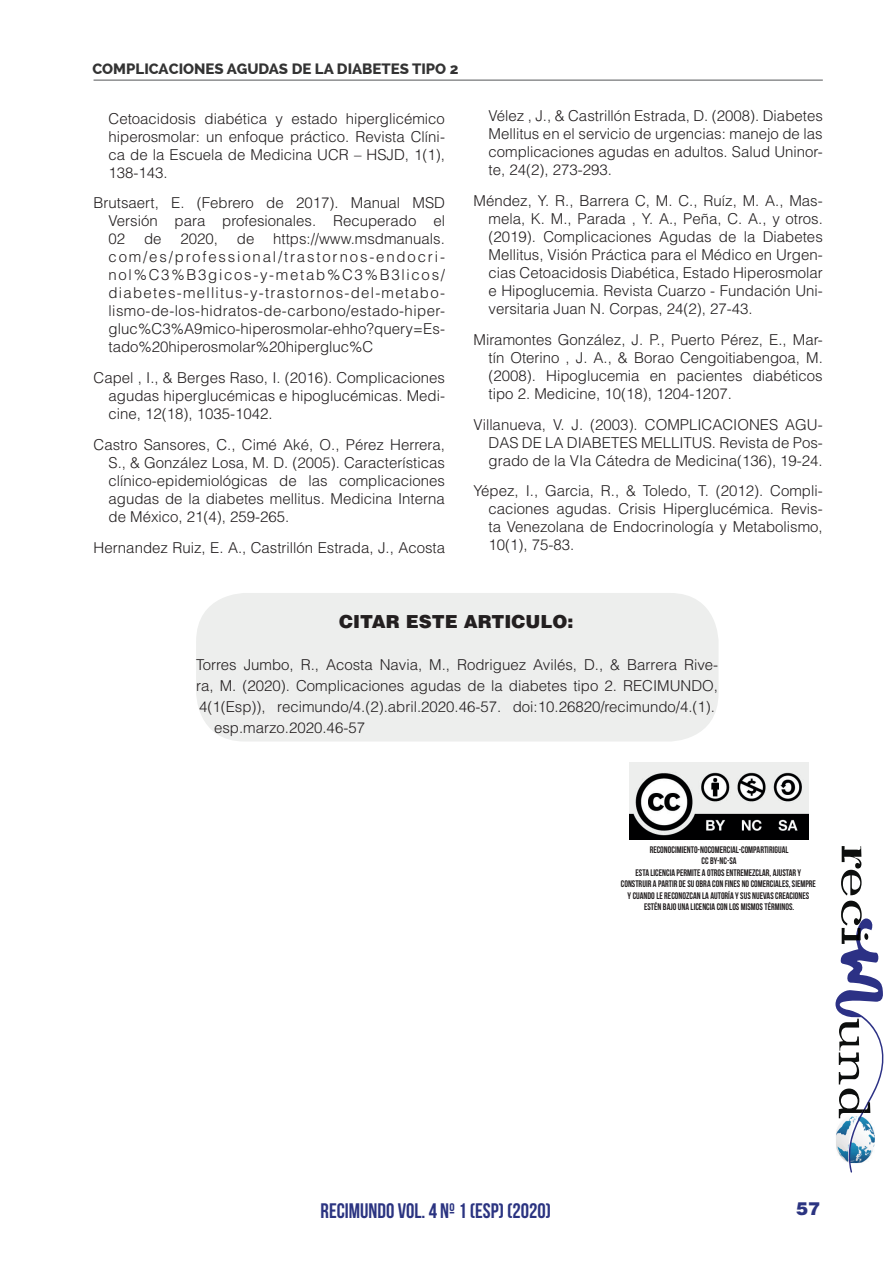
<style>
.page{position:relative;width:893px;height:1263px;background:#fff}
.page>*{position:absolute;margin:0;border:0;box-sizing:border-box;transform-origin:0 0}
.t1{font:21px "Bebas Neue";color:#2b3481}
.t2{font:900 18px "Helvetica LT Std";color:#231f20}
.t3{font:900 18px "Helvetica LT Std";color:#2b3481}
.t4{font:300 15px/18px "Helvetica LT Std";color:#231f20;text-align:justify}
.t5{font:800 15px "Raleway";color:#333}
.t6{font:700 9.45px/11.4px "Bebas Neue";color:#231f20;text-align:center}
</style>
<div class="page">
<hr style="left:94px;top:80px;width:729px;height:1px;background:#545557">
<svg style="left:841px;top:846px;width:20px;height:49px"></svg>
<svg style="left:835px;top:901px;width:49px;height:272px"></svg>
<div style="left:196px;top:593px;width:523px;height:148px;background:#edeeed;border-radius:49px"></div>
<img style="left:630px;top:763px;width:179px;height:76px">
<p class="t5" style="left:92px;top:61px;width:368px">COMPLICACIONES AGUDAS DE LA DIABETES TIPO 2</p>
<p class="t4" style="left:109px;top:109px;width:338px">Cetoacidosis diabética y estado hiperglicémico hiperosmolar: un enfoque práctico. Revista Clíni&shy;ca de la Escuela de Medicina UCR – HSJD, 1(1), 138-143.</p>
<p class="t4" style="left:109px;top:194px;width:338px;text-indent:-15px">Brutsaert, E. (Febrero de 2017). Manual MSD Versión para profesionales. Recuperado el 02</p>
<p class="t4" style="left:109px;top:230px;width:338px;text-indent:165px">https://www.msdmanuals. com/es/professional/trastornos-endocri&shy;nol%C3%B3gicos-y-metab%C3%B3licos/ diabetes-mellitus-y-trastornos-del-metabo&shy;lismo-de-los-hidratos-de-carbono/estado-hiper&shy;gluc%C3%A9mico-hiperosmolar-ehho?query=Es&shy;tado%20hiperosmolar%20hipergluc%C</p>
<p class="t4" style="left:109px;top:369px;width:338px;text-indent:-15px">Capel , I., &amp; Berges Raso, I. (2016). Complicaciones agudas hiperglucémicas e hipoglucémicas. Medi&shy;cine, 12(18), 1035-1042.</p>
<p class="t4" style="left:109px;top:435px;width:338px;text-indent:-15px">Castro Sansores, C., Cimé Aké, O., Pérez Herrera, S., &amp; González Losa, M. D. (2005). Características clínico-epidemiológicas de las complicaciones agudas de la diabetes mellitus. Medicina Interna de México, 21(4), 259-265.</p>
<p class="t4" style="left:94px;top:538px;width:353px">Hernandez Ruiz, E. A., Castrillón Estrada, J., Acosta</p>
<p class="t4" style="left:144px;top:230px;width:19px">de</p>
<p class="t4" style="left:180px;top:230px;width:39px">2020,</p>
<p class="t4" style="left:237px;top:230px;width:19px">de</p>
<p class="t4" style="left:488px;top:107px;width:336px">Vélez , J., &amp; Castrillón Estrada, D. (2008). Diabetes Mellitus en el servicio de urgencias: manejo de las complicaciones agudas en adultos. Salud Uninor&shy;te, 24(2), 273-293.</p>
<p class="t4" style="left:488px;top:192px;width:336px;text-indent:-15px">Méndez, Y. R., Barrera C, M. C., Ruíz, M. A., Mas&shy;mela, K. M., Parada , Y. A., Peña, C. A., y otros. (2019). Complicaciones Agudas de la Diabetes Mellitus, Visión Práctica para el Médico en Urgen&shy;cias Cetoacidosis Diabética, Estado Hiperosmolar e Hipoglucemia. Revista Cuarzo - Fundación Uni&shy;versitaria Juan N. Corpas, 24(2), 27-43.</p>
<p class="t4" style="left:488px;top:330px;width:336px;text-indent:-15px">Miramontes González, J. P., Puerto Pérez, E., Mar&shy;tín Oterino , J. A., &amp; Borao Cengoitiabengoa, M. (2008). Hipoglucemia en pacientes diabéticos tipo 2. Medicine, 10(18), 1204-1207.</p>
<p class="t4" style="left:488px;top:415px;width:336px;text-indent:-15px">Villanueva, V. J. (2003). COMPLICACIONES AGU-DAS DE LA DIABETES MELLITUS. Revista de Pos&shy;grado de la VIa Cátedra de Medicina(136), 19-24.</p>
<p class="t4" style="left:488px;top:482px;width:336px;text-indent:-15px">Yépez, I., Garcia, R., &amp; Toledo, T. (2012). Compli&shy;caciones agudas. Crisis Hiperglucémica. Revis&shy;ta Venezolana de Endocrinología y Metabolismo, 10(1), 75-83.</p>
<p class="t2" style="left:339px;top:609px;width:236px">CITAR ESTE ARTICULO:</p>
<p class="t4" style="left:196px;top:656px;width:524px">Torres Jumbo, R., Acosta Navia, M., Rodriguez Avilés, D., &amp; Barrera Rive-</p>
<p class="t4" style="left:196px;top:677px;width:523px">ra, M. (2020). Complicaciones agudas de la diabetes tipo 2. RECIMUNDO,</p>
<p class="t4" style="left:199px;top:698px;width:517px">4(1(Esp)), recimundo/4.(2).abril.2020.46-57. doi:10.26820/recimundo/4.(1).</p>
<p class="t4" style="left:214px;top:719px;width:152px">esp.marzo.2020.46-57</p>
<p class="t6" style="left:621px;top:844px;width:197px">RECONOCIMIENTO-NOCOMERCIAL-COMPARTIRIGUAL<br>CC BY-NC-SA<br>ESTA LICENCIA PERMITE A OTROS ENTREMEZCLAR, AJUSTAR Y CONSTRUIR A PARTIR DE SU OBRA CON FINES NO COMERCIALES, SIEMPRE Y CUANDO LE RECONOZCAN LA AUTORÍA Y SUS NUEVAS CREACIONES ESTÉN BAJO UNA LICENCIA CON LOS MISMOS TÉRMINOS.</p>
<h1 class="t1" style="left:321px;top:1199px;width:232px">RECIMUNDO VOL. 4 Nº 1 (ESP) (2020)</h1>
<p class="t3" style="left:796px;top:1197px;width:26px">57</p>
</div>
